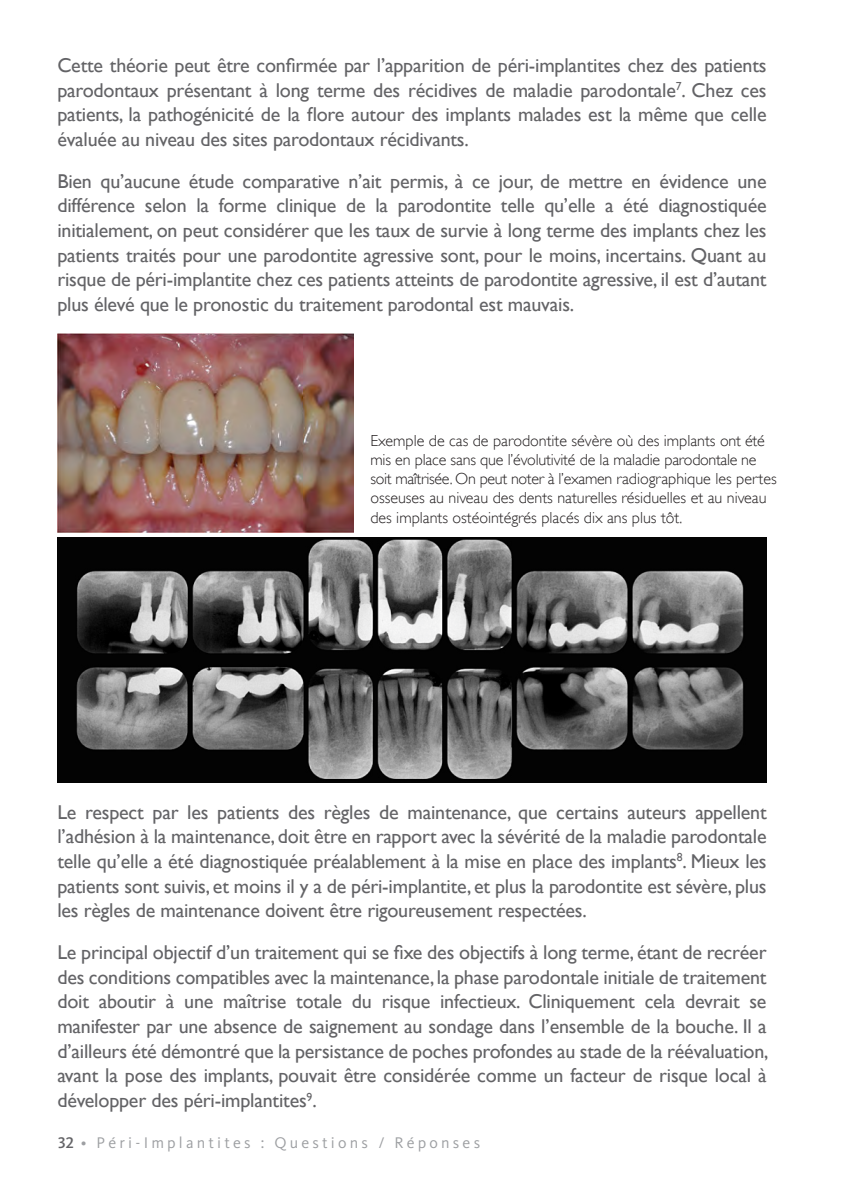
<style>
.page{position:relative;width:856px;height:1194px;background:#fff}
.page>*{position:absolute;margin:0;border:0;box-sizing:border-box;transform-origin:0 0}
.Texte{font:20px/24.6px "Gill Sans";letter-spacing:-.01em;color:#636366;text-align:justify}
.t1{font:300 16px/19.2px "Gill Sans";color:#231f20}
.t2{font:16px "Kievit Pro";letter-spacing:.2em;color:#9d9fa2}
.s1{font-weight:500;color:#636366}
</style>
<div class="page">
<img style="left:57px;top:537px;width:709px;height:246px">
<img style="left:57px;top:334px;width:296px;height:198px">
<p class="Texte" style="left:57px;top:53px;width:710px">Cette théorie peut être confirmée par l’apparition de péri-implantites chez des patients parodontaux présentant à long terme des récidives de maladie parodontale<sup>7</sup>. Chez ces patients, la pathogénicité de la flore autour des implants malades est la même que celle évaluée au niveau des sites parodontaux récidivants.</p>
<p class="Texte" style="left:57px;top:168px;width:710px">Bien qu’aucune étude comparative n’ait permis, à ce jour, de mettre en évidence une différence selon la forme clinique de la parodontite telle qu’elle a été diagnostiquée initialement, on peut considérer que les taux de survie à long terme des implants chez les patients traités pour une parodontite agressive sont, pour le moins, incertains. Quant au risque de péri-implantite chez ces patients atteints de parodontite agressive, il est d’autant plus élevé que le pronostic du traitement parodontal est mauvais.</p>
<p class="t1" style="left:370px;top:431px;width:408px">Exemple de cas de parodontite sévère où des implants ont été mis en place sans que l’évolutivité de la maladie parodontale ne soit maîtrisée. On peut noter à l’examen radiographique les pertes osseuses au niveau des dents naturelles résiduelles et au niveau des implants ostéointégrés placés dix ans plus tôt.</p>
<p class="Texte" style="left:57px;top:799px;width:710px">Le respect par les patients des règles de maintenance, que certains auteurs appellent l’adhésion à la maintenance, doit être en rapport avec la sévérité de la maladie parodontale telle qu’elle a été diagnostiquée préalablement à la mise en place des implants<sup>8</sup>. Mieux les patients sont suivis, et moins il y a de péri-implantite, et plus la parodontite est sévère, plus les règles de maintenance doivent être rigoureusement respectées.</p>
<p class="Texte" style="left:57px;top:939px;width:712px">Le principal objectif d’un traitement qui se fixe des objectifs à long terme, étant de recréer des conditions compatibles avec la maintenance, la phase parodontale initiale de traitement doit aboutir à une maîtrise totale du risque infectieux. Cliniquement cela devrait se manifester par une absence de saignement au sondage dans l’ensemble de la bouche. Il a d’ailleurs été démontré que la persistance de poches profondes au stade de la réévaluation, avant la pose des implants, pouvait être considérée comme un facteur de risque local à développer des péri-implantites<sup>9</sup>.</p>
<p class="t2" style="left:58px;top:1133px;width:423px"><span class="s1">32</span> • Péri-Implantites : Questions / Réponses</p>
</div>
